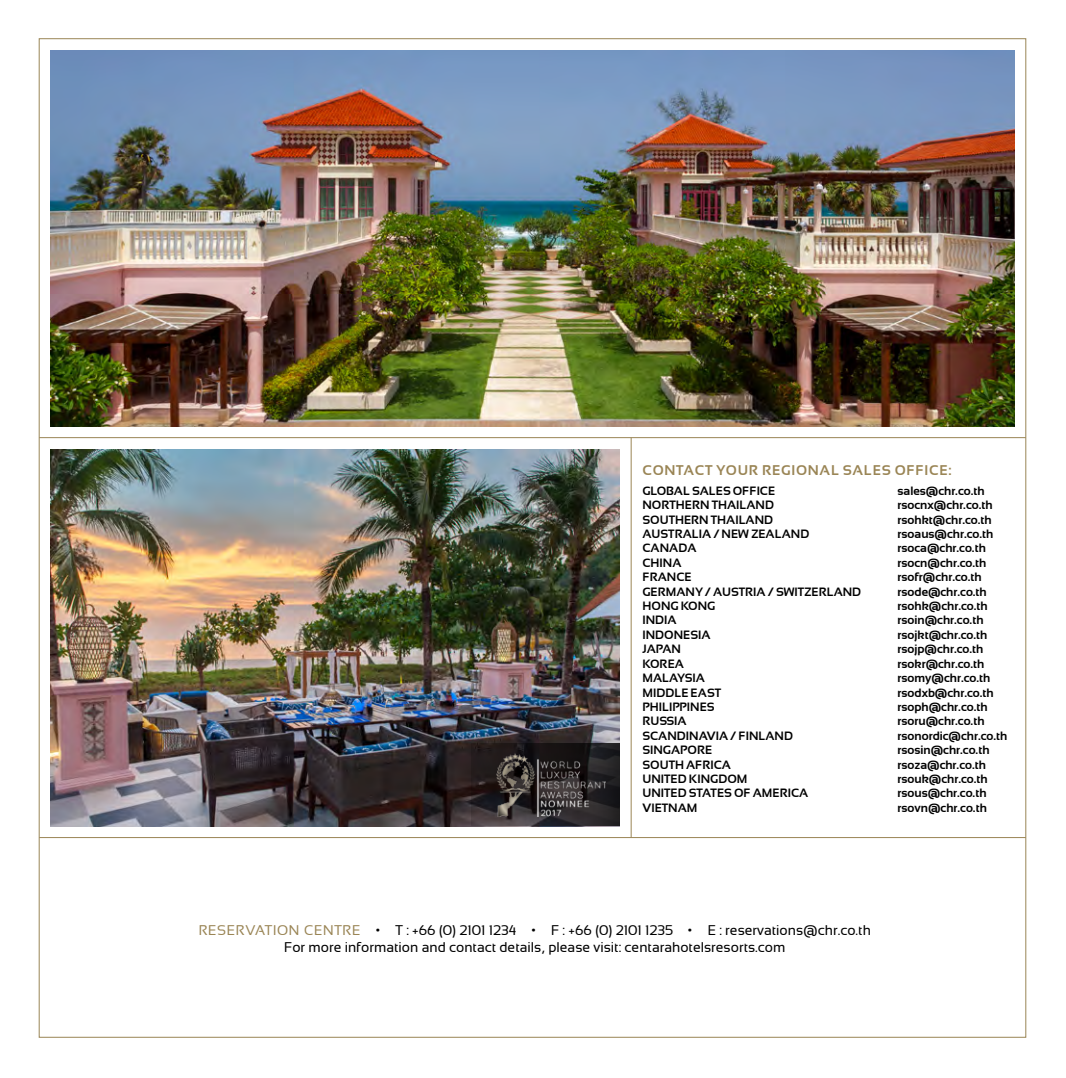
<style>
.page{position:relative;width:1066px;height:1078px;background:#fff}
.page>*{position:absolute;margin:0;border:0;box-sizing:border-box;transform-origin:0 0}
.t1{font:14px/16.8px "Sansation";color:#000;text-align:center}
.t2{font:700 14px "Sansation";letter-spacing:.05em;color:#9a8555}
.t3{font:700 12px "Sansation";color:#000}
.s1{color:#9a8555}
</style>
<div class="page">
<img style="left:51px;top:449px;width:569px;height:377px">
<img style="left:51px;top:50px;width:963px;height:376px">
<hr style="left:39px;top:836px;width:987px;height:1px;background:#9a8555">
<hr style="left:39px;top:437px;width:987px;height:1px;background:#9a8555">
<hr style="left:631px;top:437px;width:1px;height:400px;background:#9a8555">
<svg style="left:471px;top:743px;width:149px;height:83px;background:#272224"></svg>
<img style="left:496px;top:753px;width:109px;height:63px">
<p class="t2" style="left:642px;top:461px;width:311px">CONTACT YOUR REGIONAL SALES OFFICE:</p>
<p class="t3" style="left:642px;top:483px;width:134px">GLOBAL SALES OFFICE</p>
<p class="t3" style="left:898px;top:483px;width:88px">sales@chr.co.th</p>
<p class="t3" style="left:642px;top:498px;width:133px">NORTHERN THAILAND</p>
<p class="t3" style="left:898px;top:498px;width:96px">rsocnx@chr.co.th</p>
<p class="t3" style="left:642px;top:512px;width:132px">SOUTHERN THAILAND</p>
<p class="t3" style="left:898px;top:512px;width:96px">rsohkt@chr.co.th</p>
<p class="t3" style="left:642px;top:527px;width:168px">AUSTRALIA / NEW ZEALAND</p>
<p class="t3" style="left:898px;top:527px;width:97px">rsoaus@chr.co.th</p>
<p class="t3" style="left:642px;top:541px;width:56px">CANADA</p>
<p class="t3" style="left:898px;top:541px;width:90px">rsoca@chr.co.th</p>
<p class="t3" style="left:642px;top:555px;width:41px">CHINA</p>
<p class="t3" style="left:898px;top:555px;width:90px">rsocn@chr.co.th</p>
<p class="t3" style="left:642px;top:570px;width:51px">FRANCE</p>
<p class="t3" style="left:898px;top:570px;width:86px">rsofr@chr.co.th</p>
<p class="t3" style="left:642px;top:584px;width:220px">GERMANY / AUSTRIA / SWITZERLAND</p>
<p class="t3" style="left:898px;top:584px;width:91px">rsode@chr.co.th</p>
<p class="t3" style="left:642px;top:599px;width:74px">HONG KONG</p>
<p class="t3" style="left:898px;top:599px;width:92px">rsohk@chr.co.th</p>
<p class="t3" style="left:642px;top:613px;width:36px">INDIA</p>
<p class="t3" style="left:898px;top:613px;width:87px">rsoin@chr.co.th</p>
<p class="t3" style="left:642px;top:627px;width:70px">INDONESIA</p>
<p class="t3" style="left:898px;top:627px;width:91px">rsojkt@chr.co.th</p>
<p class="t3" style="left:642px;top:642px;width:40px">JAPAN</p>
<p class="t3" style="left:898px;top:642px;width:87px">rsojp@chr.co.th</p>
<p class="t3" style="left:642px;top:656px;width:43px">KOREA</p>
<p class="t3" style="left:898px;top:656px;width:88px">rsokr@chr.co.th</p>
<p class="t3" style="left:642px;top:671px;width:64px">MALAYSIA</p>
<p class="t3" style="left:898px;top:671px;width:94px">rsomy@chr.co.th</p>
<p class="t3" style="left:642px;top:685px;width:80px">MIDDLE EAST</p>
<p class="t3" style="left:898px;top:685px;width:98px">rsodxb@chr.co.th</p>
<p class="t3" style="left:642px;top:699px;width:74px">PHILIPPINES</p>
<p class="t3" style="left:898px;top:699px;width:91px">rsoph@chr.co.th</p>
<p class="t3" style="left:642px;top:714px;width:46px">RUSSIA</p>
<p class="t3" style="left:898px;top:714px;width:88px">rsoru@chr.co.th</p>
<p class="t3" style="left:642px;top:728px;width:152px">SCANDINAVIA / FINLAND</p>
<p class="t3" style="left:898px;top:728px;width:111px">rsonordic@chr.co.th</p>
<p class="t3" style="left:642px;top:743px;width:71px">SINGAPORE</p>
<p class="t3" style="left:898px;top:743px;width:93px">rsosin@chr.co.th</p>
<p class="t3" style="left:642px;top:757px;width:90px">SOUTH AFRICA</p>
<p class="t3" style="left:898px;top:757px;width:90px">rsoza@chr.co.th</p>
<p class="t3" style="left:642px;top:771px;width:106px">UNITED KINGDOM</p>
<p class="t3" style="left:898px;top:771px;width:92px">rsouk@chr.co.th</p>
<p class="t3" style="left:642px;top:786px;width:167px">UNITED STATES OF AMERICA</p>
<p class="t3" style="left:898px;top:786px;width:90px">rsous@chr.co.th</p>
<p class="t3" style="left:642px;top:800px;width:56px">VIETNAM</p>
<p class="t3" style="left:898px;top:800px;width:91px">rsovn@chr.co.th</p>
<p class="t1" style="left:199px;top:921px;width:674px"><span class="s1">RESERVATION CENTRE</span> • T : +66 (0) 2101 1234 • F : +66 (0) 2101 1235 • E : reservations@chr.co.th<br>For more information and contact details, please visit: centarahotelsresorts.com</p>
</div>
